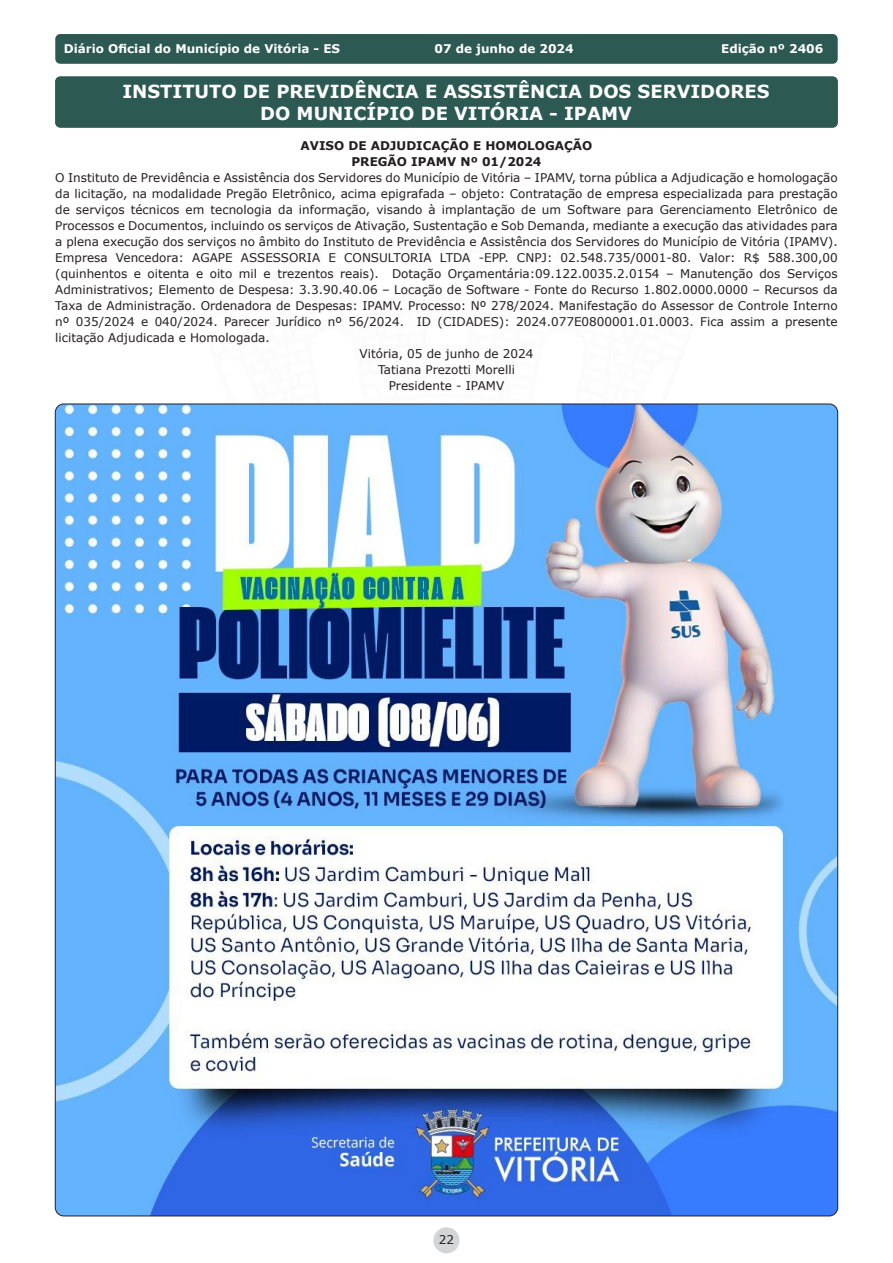
<style>
.page{position:relative;width:893px;height:1263px;background:#fff}
.page>*{position:absolute;margin:0;border:0;box-sizing:border-box;transform-origin:0 0}
.t1{font:700 18px "Verdana";color:#fff}
.t2{font:12px/16px "Verdana";color:#231f20;text-align:justify}
.t3{font:700 12px "Verdana";color:#fff}
.t4{font:700 12px "Verdana";color:#231f20}
</style>
<div class="page">
<div style="left:433px;top:1227px;width:27px;height:26px;background:#d4d5d7;border-radius:50%"></div>
<div style="left:56px;top:35px;width:781px;height:28px;background:#2c5952;border-radius:4px"></div>
<div style="left:55px;top:34px;width:783px;height:30px;border:2px solid #2c5952;border-radius:4px"></div>
<div style="left:56px;top:77px;width:781px;height:50px;background:#2c5952;border-radius:4px"></div>
<div style="left:55px;top:77px;width:783px;height:51px;border:2px solid #2c5952;border-radius:4px"></div>
<img style="left:55px;top:404px;width:783px;height:812px">
<p class="t3" style="left:64px;top:41px;width:278px">Diário Oficial do Município de Vitória - ES</p>
<p class="t3" style="left:435px;top:41px;width:141px">07 de junho de 2024</p>
<p class="t3" style="left:721px;top:41px;width:104px">Edição nº 2406</p>
<p class="t1" style="left:122px;top:79px;width:649px">INSTITUTO DE PREVIDÊNCIA E ASSISTÊNCIA DOS SERVIDORES</p>
<p class="t1" style="left:260px;top:100px;width:373px">DO MUNICÍPIO DE VITÓRIA - IPAMV</p>
<p class="t4" style="left:301px;top:137px;width:293px">AVISO DE ADJUDICAÇÃO E HOMOLOGAÇÃO</p>
<p class="t4" style="left:351px;top:153px;width:191px">PREGÃO IPAMV Nº 01/2024</p>
<p class="t2" style="left:55px;top:169px;width:784px">O Instituto de Previdência e Assistência dos Servidores do Município de Vitória – IPAMV, torna pública a Adjudicação e homologação da licitação, na modalidade Pregão Eletrônico, acima epigrafada – objeto: Contratação de empresa especializada para prestação de serviços técnicos em tecnologia da informação, visando à implantação de um Software para Gerenciamento Eletrônico de Processos e Documentos, incluindo os serviços de Ativação, Sustentação e Sob Demanda, mediante a execução das atividades para a plena execução dos serviços no âmbito do Instituto de Previdência e Assistência dos Servidores do Município de Vitória (IPAMV).<br>Empresa Vencedora: AGAPE ASSESSORIA E CONSULTORIA LTDA -EPP. CNPJ: 02.548.735/0001-80. Valor: R$ 588.300,00 (quinhentos e oitenta e oito mil e trezentos reais). Dotação Orçamentária:09.122.0035.2.0154 – Manutenção dos Serviços Administrativos; Elemento de Despesa: 3.3.90.40.06 – Locação de Software - Fonte do Recurso 1.802.0000.0000 – Recursos da Taxa de Administração. Ordenadora de Despesas: IPAMV. Processo: Nº 278/2024. Manifestação do Assessor de Controle Interno nº 035/2024 e 040/2024. Parecer Jurídico nº 56/2024. ID (CIDADES): 2024.077E0800001.01.0003. Fica assim a presente licitação Adjudicada e Homologada.</p>
<p class="t2" style="left:360px;top:346px;width:175px">Vitória, 05 de junho de 2024</p>
<p class="t2" style="left:378px;top:362px;width:138px">Tatiana Prezotti Morelli</p>
<p class="t2" style="left:389px;top:378px;width:117px">Presidente - IPAMV</p>
<p class="t2" style="left:439px;top:1231px;width:17px">22</p>
</div>
